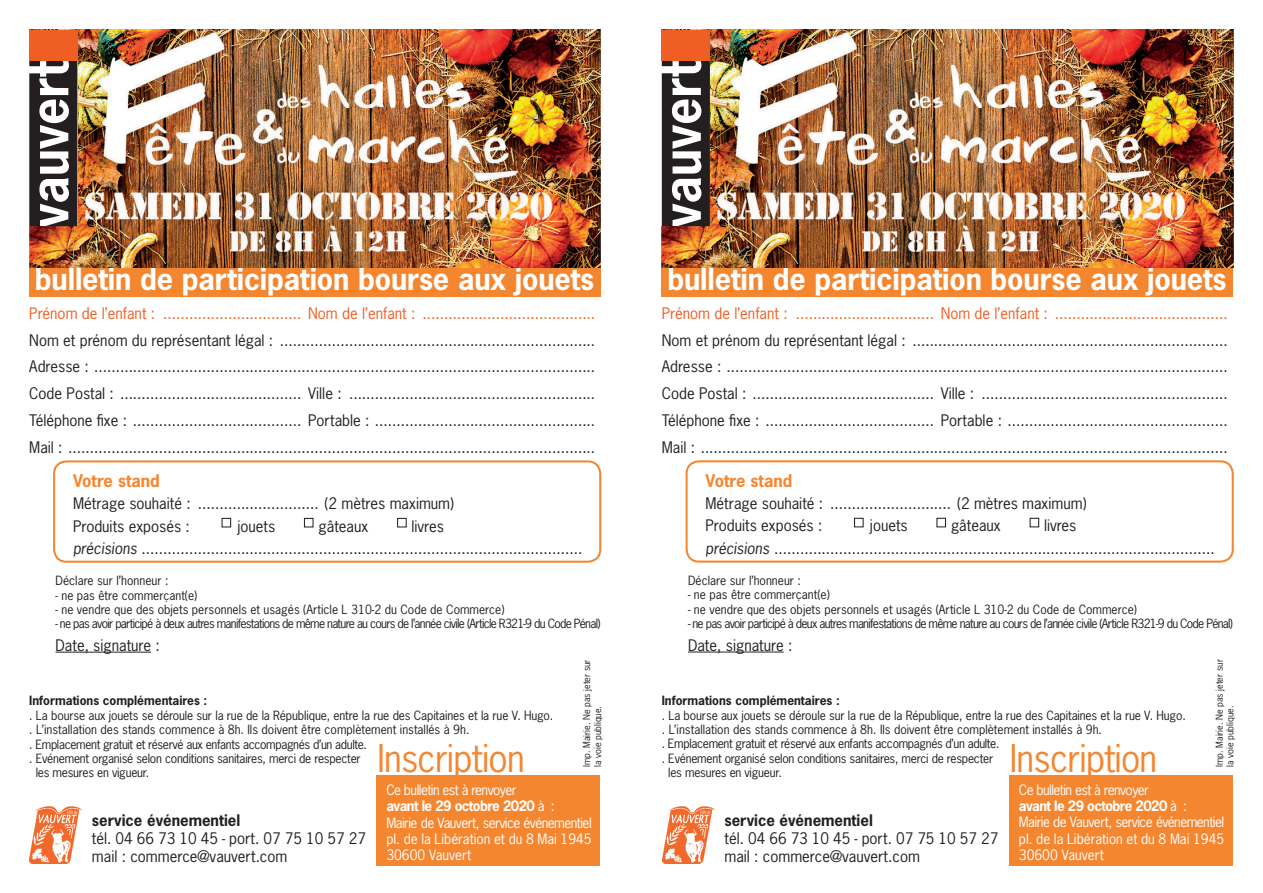
<style>
.page{position:relative;width:1263px;height:893px;background:#fff}
.page>*{position:absolute;margin:0;border:0;box-sizing:border-box;transform-origin:0 0}
.t1{font:36px "News Gothic Std";letter-spacing:-.02em;color:#f58630}
.t2{font:700 28.8px "News Gothic Std";letter-spacing:-.005em;color:#fff}
.t3{font:700 16.5px "News Gothic Std";color:#f58630}
.t4{font:15px/26.7px "News Gothic Std";color:#231f20}
.t5{font:15px "News Gothic Std";color:#ef5e22}
.t6{font:700 15px "News Gothic Std";color:#231f20}
.t7{font:13.5px/16.2px "News Gothic Std";letter-spacing:-.04em;color:#fff}
.t8{font:12px "News Gothic Std";letter-spacing:-.02em;color:#231f20}
.t9{font:12px "News Gothic Std";color:#231f20}
.t10{font:12px "News Gothic Std";letter-spacing:-.06em;color:#231f20}
.t11{font:700 12px "News Gothic Std";color:#231f20}
.t12{font:9px/10.8px "News Gothic Std";color:#231f20}
.s1{font-style:italic}
.s2{font-weight:700}
</style>
<div class="page">
<div style="left:376px;top:775px;width:224px;height:90px;background:#f58630"></div>
<img style="left:30px;top:807px;width:52px;height:57px">
<div style="left:29px;top:261px;width:572px;height:36px;background:#f58630"></div>
<hr style="left:56px;top:652px;width:95px;height:1px;background:#231f20">
<div style="left:53px;top:460px;width:548px;height:103px;border:2px solid #f58630;border-radius:12px"></div>
<img style="left:29px;top:30px;width:572px;height:238px">
<div style="left:222px;top:518px;width:9px;height:9px;border:1px solid #231f20"></div>
<div style="left:304px;top:518px;width:10px;height:9px;border:1px solid #231f20"></div>
<div style="left:397px;top:518px;width:10px;height:9px;border:1px solid #231f20"></div>
<div style="left:29px;top:60px;width:49px;height:166px;background:#a09f9f"></div>
<svg style="left:29px;top:61px;width:48px;height:165px;background:#6d6b6b"></svg>
<div style="left:29px;top:30px;width:48px;height:31px;background:#ef5e22"></div>
<div style="left:1009px;top:775px;width:223px;height:90px;background:#f58630"></div>
<img style="left:662px;top:807px;width:52px;height:57px">
<div style="left:662px;top:261px;width:571px;height:36px;background:#f58630"></div>
<hr style="left:688px;top:652px;width:96px;height:1px;background:#231f20">
<div style="left:686px;top:460px;width:548px;height:103px;border:2px solid #f58630;border-radius:12px"></div>
<img style="left:662px;top:30px;width:571px;height:238px">
<div style="left:854px;top:518px;width:10px;height:9px;border:1px solid #231f20"></div>
<div style="left:936px;top:518px;width:10px;height:9px;border:1px solid #231f20"></div>
<div style="left:1029px;top:518px;width:10px;height:9px;border:1px solid #231f20"></div>
<svg style="left:662px;top:61px;width:48px;height:165px"></svg>
<div style="left:662px;top:30px;width:48px;height:31px;background:#ef5e22"></div>
<h2 class="t2" style="left:35px;top:260px;width:561px">bulletin de participation bourse aux jouets</h2>
<p class="t5" style="left:29px;top:304px;width:567px">Prénom de l’enfant : ................................ Nom de l’enfant : ........................................</p>
<p class="t4" style="left:29px;top:327px;width:567px;text-align:justify">Nom et prénom du représentant légal : .........................................................................<br>Adresse : ....................................................................................................................<br>Code Postal : .......................................... Ville : .........................................................<br>Téléphone fixe : ....................................... Portable : ...................................................<br>Mail : ..........................................................................................................................</p>
<p class="t3" style="left:73px;top:470px;width:88px">Votre stand</p>
<p class="t4" style="left:73px;top:492px;width:383px;line-height:22.2px">Métrage souhaité : ............................ (2 mètres maximum)<br>Produits exposés :</p>
<p class="t4" style="left:73px;top:515px;width:511px;line-height:22.2px;text-indent:338px">livres<br><span class="s1">précisions</span> ......................................................................................................</p>
<p class="t9" style="left:56px;top:573px;width:114px">Déclare sur l’honneur :</p>
<p class="t9" style="left:56px;top:587px;width:143px">- ne pas être commerçant(e)</p>
<p class="t9" style="left:56px;top:602px;width:450px">- ne vendre que des objets personnels et usagés (Article L 310-2 du Code de Commerce)</p>
<p class="t10" style="left:56px;top:616px;width:546px">- ne pas avoir participé à deux autres manifestations de même nature au cours de l’année civile (Article R321-9 du Code Pénal)</p>
<p class="t4" style="left:56px;top:631px;width:106px">Date, signature :</p>
<p class="t4" style="left:237px;top:512px;width:39px">jouets</p>
<p class="t4" style="left:318px;top:512px;width:51px">gâteaux</p>
<p class="t12" style="left:581px;top:767px;width:109px;rotate:-90deg">Imp. Mairie. Ne pas jeter sur la voie publique.</p>
<p class="t7" style="left:386px;top:782px;width:207px">Ce bulletin est à renvoyer<br><span class="s2">avant le 29 octobre 2020</span> à :<br>Mairie de Vauvert, service événementiel pl. de la Libération et du 8 Mai 1945<br>30600 Vauvert</p>
<p class="t11" style="left:29px;top:693px;width:179px">Informations complémentaires :</p>
<p class="t8" style="left:29px;top:707px;width:526px">. La bourse aux jouets se déroule sur la rue de la République, entre la rue des Capitaines et la rue V. Hugo.</p>
<p class="t9" style="left:29px;top:722px;width:442px">. L’installation des stands commence à 8h. Ils doivent être complètement installés à 9h.</p>
<p class="t8" style="left:29px;top:736px;width:339px">. Emplacement gratuit et réservé aux enfants accompagnés d’un adulte.</p>
<p class="t8" style="left:29px;top:751px;width:333px">. Evénement organisé selon conditions sanitaires, merci de respecter</p>
<p class="t8" style="left:36px;top:765px;width:115px">les mesures en vigueur.</p>
<h1 class="t1" style="left:377px;top:735px;width:149px">Inscription</h1>
<p class="t6" style="left:92px;top:810px;width:150px">service événementiel</p>
<p class="t4" style="left:92px;top:829px;width:276px;line-height:18px">tél. 04 66 73 10 45 - port. 07 75 10 57 27 mail : commerce@vauvert.com</p>
<h2 class="t2" style="left:667px;top:260px;width:561px">bulletin de participation bourse aux jouets</h2>
<p class="t5" style="left:662px;top:304px;width:567px">Prénom de l’enfant : ................................ Nom de l’enfant : ........................................</p>
<p class="t4" style="left:662px;top:326px;width:567px;text-align:justify">Nom et prénom du représentant légal : .........................................................................<br>Adresse : ....................................................................................................................<br>Code Postal : .......................................... Ville : .........................................................<br>Téléphone fixe : ....................................... Portable : ...................................................<br>Mail : ..........................................................................................................................</p>
<p class="t3" style="left:705px;top:470px;width:88px">Votre stand</p>
<p class="t4" style="left:705px;top:492px;width:383px;line-height:22.2px">Métrage souhaité : ............................ (2 mètres maximum)<br>Produits exposés :</p>
<p class="t4" style="left:705px;top:514px;width:511px;line-height:22.2px;text-indent:338px">livres<br><span class="s1">précisions</span> ......................................................................................................</p>
<p class="t9" style="left:688px;top:573px;width:114px">Déclare sur l’honneur :</p>
<p class="t9" style="left:688px;top:587px;width:143px">- ne pas être commerçant(e)</p>
<p class="t9" style="left:688px;top:602px;width:450px">- ne vendre que des objets personnels et usagés (Article L 310-2 du Code de Commerce)</p>
<p class="t10" style="left:688px;top:616px;width:546px">- ne pas avoir participé à deux autres manifestations de même nature au cours de l’année civile (Article R321-9 du Code Pénal)</p>
<p class="t4" style="left:688px;top:631px;width:106px">Date, signature :</p>
<p class="t4" style="left:870px;top:512px;width:39px">jouets</p>
<p class="t4" style="left:951px;top:512px;width:51px">gâteaux</p>
<p class="t12" style="left:1214px;top:767px;width:109px;rotate:-90deg">Imp. Mairie. Ne pas jeter sur la voie publique.</p>
<p class="t7" style="left:1019px;top:782px;width:207px">Ce bulletin est à renvoyer<br><span class="s2">avant le 29 octobre 2020</span> à :<br>Mairie de Vauvert, service événementiel pl. de la Libération et du 8 Mai 1945<br>30600 Vauvert</p>
<p class="t11" style="left:662px;top:693px;width:179px">Informations complémentaires :</p>
<p class="t8" style="left:662px;top:707px;width:526px">. La bourse aux jouets se déroule sur la rue de la République, entre la rue des Capitaines et la rue V. Hugo.</p>
<p class="t9" style="left:662px;top:722px;width:442px">. L’installation des stands commence à 8h. Ils doivent être complètement installés à 9h.</p>
<p class="t8" style="left:662px;top:736px;width:339px">. Emplacement gratuit et réservé aux enfants accompagnés d’un adulte.</p>
<p class="t8" style="left:662px;top:750px;width:333px">. Evénement organisé selon conditions sanitaires, merci de respecter</p>
<p class="t8" style="left:668px;top:765px;width:115px">les mesures en vigueur.</p>
<h1 class="t1" style="left:1010px;top:735px;width:149px">Inscription</h1>
<p class="t6" style="left:724px;top:810px;width:150px">service événementiel</p>
<p class="t4" style="left:724px;top:829px;width:276px;line-height:18px">tél. 04 66 73 10 45 - port. 07 75 10 57 27 mail : commerce@vauvert.com</p>
</div>
